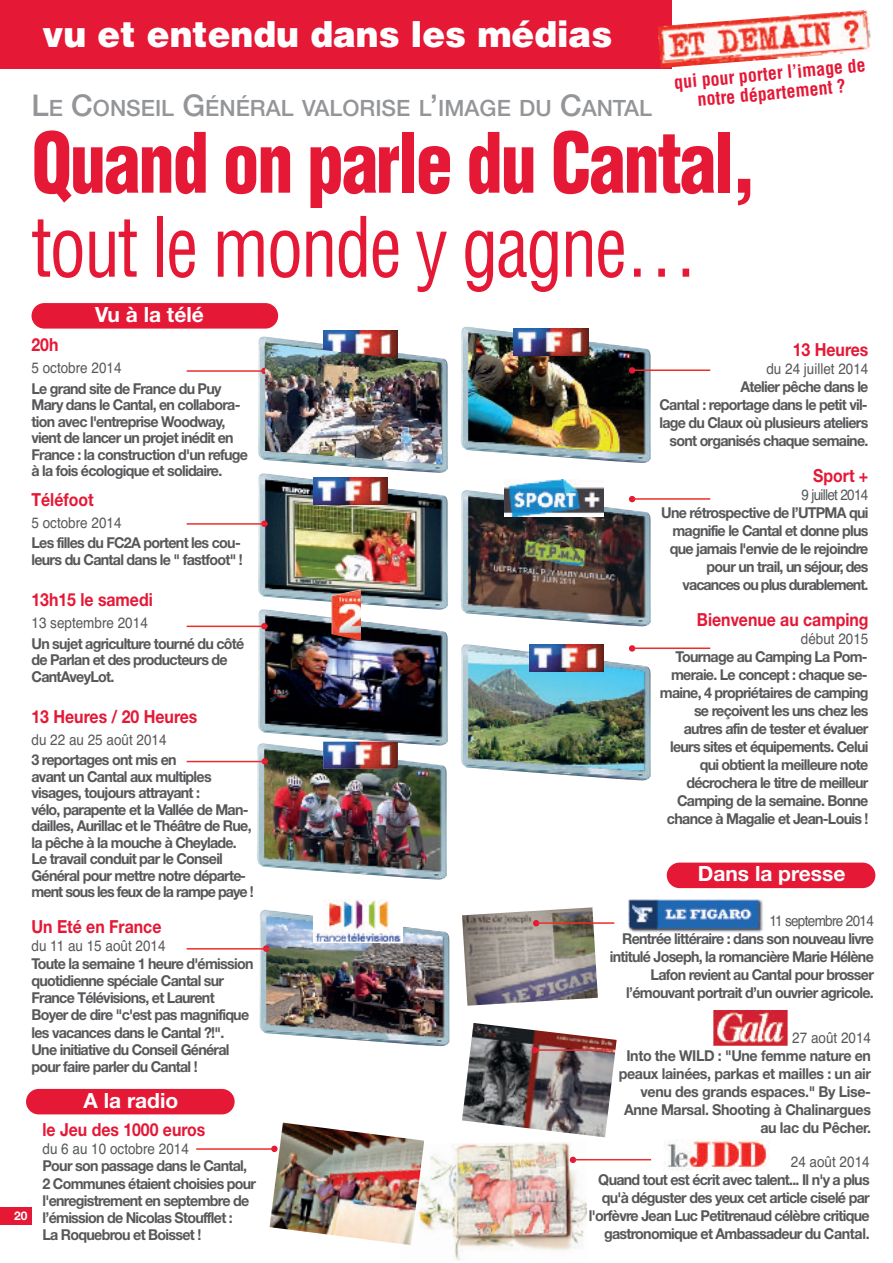
<style>
.page{position:relative;width:893px;height:1263px;background:#fff}
.page>*{position:absolute;margin:0;border:0;box-sizing:border-box;transform-origin:0 0}
.t1{font:900 condensed 81px "Helvetica";letter-spacing:-.03em;color:#e51836;scale:.9 1}
.t2{font:condensed 81px "Helvetica";letter-spacing:-.03em;color:#e51836;scale:.9 1}
.t3{font:900 36px "Helvetica";color:#fff;scale:.95 1}
.t4{font:500 22.5px "Helvetica Neue";color:#939598}
.t5{font:700 21px "Helvetica Neue";color:#fff}
.t6{font:700 18px "Helvetica Neue";color:#e51836;scale:.88 1}
.t7{font:700 condensed 18px/19.5px "Helvetica";color:#e51836;text-align:center}
.t8{font:700 15px/18px "Helvetica Neue";letter-spacing:-.05em;color:#57585a;scale:.95 1}
.t9{font:700 15px/18px "Helvetica Neue";letter-spacing:-.025em;color:#57585a;text-align:right;scale:.95 1}
.t10{font:15px "Helvetica";color:#57585a;scale:.9 1}
.t11{font:15px "Helvetica";letter-spacing:-.05em;color:#57585a;scale:.9 1}
.t12{font:700 12px "Helvetica Neue";color:#fff}
.s1{font-size:30px}
</style>
<div class="page">
<div style="left:0;top:1208px;width:32px;height:17px;background:#e51836"></div>
<img style="left:259px;top:909px;width:190px;height:125px">
<img style="left:258px;top:610px;width:190px;height:133px">
<div style="left:0;top:0;width:672px;height:68px;background:#e51836"></div>
<div style="left:32px;top:303px;width:246px;height:26px;background:#e51836;border-radius:13px"></div>
<img style="left:461px;top:326px;width:190px;height:137px">
<div style="left:261px;top:623px;width:7px;height:6px;background:#e51836;border-radius:50%"></div>
<hr style="left:187px;top:626px;width:80px;height:1px;background:#ee2d29">
<div style="left:629px;top:367px;width:6px;height:7px;background:#e51836;border-radius:50%"></div>
<hr style="left:633px;top:369px;width:77px;height:2px;background:#ee2d29">
<img style="left:257px;top:743px;width:190px;height:137px">
<img style="left:461px;top:490px;width:190px;height:136px">
<svg style="left:629px;top:496px;width:6px;height:6px"></svg>
<hr style="left:633px;top:498px;width:77px;height:2px;background:#ee2d29">
<svg style="left:262px;top:758px;width:6px;height:6px"></svg>
<hr style="left:187px;top:761px;width:81px;height:1px;background:#ee2d29">
<img style="left:323px;top:742px;width:75px;height:27px">
<div style="left:667px;top:863px;width:208px;height:25px;background:#e51836;border-radius:13px"></div>
<img style="left:313px;top:899px;width:89px;height:44px">
<img style="left:461px;top:644px;width:190px;height:136px">
<img style="left:513px;top:328px;width:75px;height:27px">
<img style="left:529px;top:644px;width:75px;height:27px">
<div style="left:263px;top:945px;width:6px;height:7px;background:#e51836;border-radius:50%"></div>
<hr style="left:187px;top:948px;width:82px;height:1px;background:#ee2d29">
<div style="left:629px;top:645px;width:6px;height:7px;background:#e51836;border-radius:50%"></div>
<hr style="left:633px;top:647px;width:77px;height:2px;background:#ee2d29">
<img style="left:504px;top:479px;width:100px;height:37px">
<img style="left:629px;top:899px;width:134px;height:33px">
<img style="left:713px;top:1010px;width:75px;height:36px">
<img style="left:663px;top:1139px;width:106px;height:31px">
<hr style="left:574px;top:1159px;width:77px;height:1px;background:#ee2d29">
<img style="left:658px;top:10px;width:213px;height:58px">
<div style="left:26px;top:1089px;width:209px;height:25px;background:#e51836;border-radius:13px"></div>
<svg style="left:462px;top:907px;width:136px;height:99px"></svg>
<hr style="left:537px;top:922px;width:77px;height:2px;background:#ee2d29">
<img style="left:270px;top:1023px;width:347px;height:238px">
<img style="left:270px;top:1123px;width:154px;height:122px">
<div style="left:271px;top:1146px;width:7px;height:6px;background:#e51836;border-radius:50%"></div>
<hr style="left:196px;top:1148px;width:77px;height:2px;background:#ee2d29">
<img style="left:258px;top:336px;width:190px;height:274px">
<img style="left:331px;top:589px;width:30px;height:51px">
<img style="left:313px;top:477px;width:75px;height:28px">
<img style="left:323px;top:330px;width:75px;height:15px">
<div style="left:261px;top:521px;width:7px;height:6px;background:#e51836;border-radius:50%"></div>
<hr style="left:187px;top:523px;width:80px;height:2px;background:#ee2d29">
<svg style="left:261px;top:368px;width:7px;height:6px"></svg>
<hr style="left:187px;top:370px;width:80px;height:2px;background:#ee2d29">
<img style="left:265px;top:345px;width:177px;height:120px">
<h2 class="t3" style="left:43px;top:14px;width:601px">vu et entendu dans les médias</h2>
<p class="t7" style="left:673px;top:73px;width:193px;rotate:-5deg">qui pour porter l’image de notre département ?</p>
<h3 class="t4" style="left:32px;top:90px;width:622px"><span class="s1">L</span>E <span class="s1">C</span>ONSEIL <span class="s1">G</span>ÉNÉRAL VALORISE L<span class="s1">’</span>IMAGE DU <span class="s1">C</span>ANTAL</h3>
<h1 class="t1" style="left:32px;top:117px;width:807px">Quand on parle du Cantal,</h1>
<h1 class="t2" style="left:32px;top:201px;width:742px">tout le monde y gagne…</h1>
<h3 class="t5" style="left:95px;top:307px;width:110px">Vu à la télé</h3>
<p class="t6" style="left:32px;top:338px;width:32px">20h</p>
<p class="t10" style="left:32px;top:359px;width:102px">5 octobre 2014</p>
<p class="t8" style="left:32px;top:381px;width:230px;line-height:16.5px">Le grand site de France du Puy Mary dans le Cantal, en collabora&shy;tion avec l'entreprise Woodway, vient de lancer un projet inédit en France : la construction d'un refuge à la fois écologique et solidaire.</p>
<p class="t6" style="left:32px;top:493px;width:72px">Téléfoot</p>
<p class="t10" style="left:32px;top:514px;width:102px">5 octobre 2014</p>
<p class="t8" style="left:32px;top:536px;width:224px;line-height:16.5px">Les filles du FC2A portent les cou&shy;leurs du Cantal dans le " fastfoot" !</p>
<p class="t6" style="left:32px;top:593px;width:139px">13h15 le samedi</p>
<p class="t10" style="left:32px;top:614px;width:131px">13 septembre 2014</p>
<p class="t8" style="left:32px;top:636px;width:226px;line-height:16.5px">Un sujet agriculture tourné du côté de Parlan et des producteurs de<br>CantAveyLot.</p>
<p class="t6" style="left:32px;top:710px;width:190px">13 Heures / 20 Heures</p>
<p class="t10" style="left:32px;top:731px;width:152px">du 22 au 25 août 2014</p>
<p class="t8" style="left:32px;top:753px;width:236px;line-height:16.5px">3 reportages ont mis en<br>avant un Cantal aux multiples visages, toujours attrayant :<br>vélo, parapente et la Vallée de Man&shy;dailles, Aurillac et le Théâtre de Rue, la pêche à la mouche à Cheylade.<br>Le travail conduit par le Conseil<br>Général pour mettre notre départe&shy;ment sous les feux de la rampe paye !</p>
<p class="t6" style="left:32px;top:920px;width:149px">Un Eté en France</p>
<p class="t10" style="left:32px;top:937px;width:151px">du 11 au 15 août 2014</p>
<p class="t8" style="left:31px;top:956px;width:235px;line-height:17.2px">Toute la semaine 1 heure d'émission quotidienne spéciale Cantal sur<br>France Télévisions, et Laurent<br>Boyer de dire "c'est pas magnifique les vacances dans le Cantal ?!".<br>Une initiative du Conseil Général pour faire parler du Cantal !</p>
<p class="t12" style="left:14px;top:1211px;width:15px">20</p>
<h3 class="t5" style="left:84px;top:1093px;width:96px">A la radio</h3>
<p class="t6" style="left:43px;top:1123px;width:187px">le Jeu des 1000 euros</p>
<p class="t10" style="left:43px;top:1140px;width:164px">du 6 au 10 octobre 2014</p>
<p class="t8" style="left:43px;top:1158px;width:226px;line-height:17.2px">Pour son passage dans le Cantal,<br>2 Communes étaient choisies pour l'enregistrement en septembre de l’émission de Nicolas Stoufflet :<br>La Roquebrou et Boisset !</p>
<p class="t6" style="left:793px;top:343px;width:87px">13 Heures</p>
<p class="t10" style="left:766px;top:360px;width:115px">du 24 juillet 2014</p>
<p class="t8" style="left:659px;top:378px;width:222px;text-align:right">Atelier pêche dans le<br>Cantal : reportage dans le petit vil&shy;lage du Claux où plusieurs ateliers sont organisés chaque semaine.</p>
<p class="t6" style="left:813px;top:469px;width:64px">Sport +</p>
<p class="t11" style="left:801px;top:486px;width:76px">9 juillet 2014</p>
<p class="t8" style="left:661px;top:504px;width:220px;text-align:right">Une rétrospective de l’UTPMA qui magnifie le Cantal et donne plus que jamais l'envie de le rejoindre pour un trail, un séjour, des vacances ou plus durablement.</p>
<p class="t6" style="left:697px;top:613px;width:196px">Bienvenue au camping</p>
<p class="t10" style="left:801px;top:630px;width:77px">début 2015</p>
<p class="t8" style="left:660px;top:648px;width:221px;text-align:right">Tournage au Camping La Pom&shy;meraie. Le concept : chaque se&shy;maine, 4 propriétaires de camping se reçoivent les uns chez les autres afin de tester et évaluer leurs sites et équipements. Celui qui obtient la meilleure note décrochera le titre de meilleur<br>Camping de la semaine. Bonne chance à Magalie et Jean-Louis !</p>
<h3 class="t5" style="left:698px;top:866px;width:149px">Dans la presse</h3>
<p class="t11" style="left:769px;top:912px;width:118px">11 septembre 2014</p>
<p class="t8" style="left:610px;top:931px;width:279px;text-align:right">Rentrée littéraire : dans son nouveau livre intitulé Joseph, la romancière Marie Hélène Lafon revient au Cantal pour brosser l’émouvant portrait d’un ouvrier agricole.</p>
<p class="t10" style="left:792px;top:1029px;width:89px">27 août 2014</p>
<p class="t9" style="left:619px;top:1048px;width:267px">Into the WILD : "Une femme nature en peaux lainées, parkas et mailles : un air venu des grands espaces." By Lise-<br>Anne Marsal. Shooting à Chalinargues au lac du Pêcher.</p>
<p class="t10" style="left:791px;top:1152px;width:89px">24 août 2014</p>
<p class="t8" style="left:589px;top:1171px;width:297px;text-align:right">Quand tout est écrit avec talent... Il n'y a plus qu'à déguster des yeux cet article ciselé par l'orfèvre Jean Luc Petitrenaud célèbre critique gastronomique et Ambassadeur du Cantal.</p>
</div>
